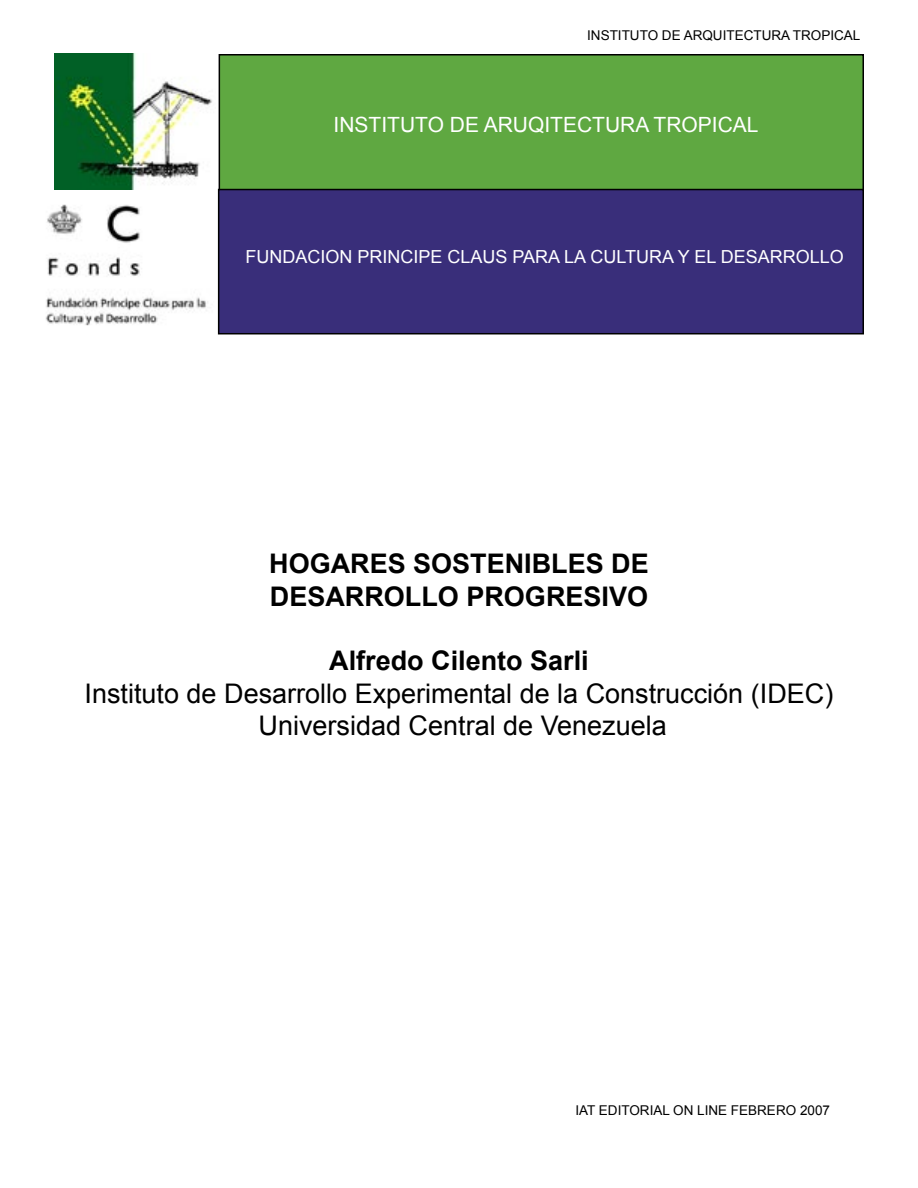
<style>
.page{position:relative;width:918px;height:1188px;background:#fff}
.page>*{position:absolute;margin:0;border:0;box-sizing:border-box;transform-origin:0 0}
.Texto_independiente_2{font:27px "Arial";color:#000}
.Texto_independiente_2-2{font:700 27px "Arial";color:#000}
.Título_3{font:700 27px "Arial";color:#000}
.t1{font:21px "Arial";color:#fff}
.t2{font:18px "Arial";color:#fff}
.t3{font:13.5px "Arial";color:#000}
</style>
<div class="page">
<img style="left:54px;top:54px;width:158px;height:135px">
<img style="left:45px;top:204px;width:163px;height:122px">
<div style="left:219px;top:55px;width:644px;height:136px;background:#5fa841"></div>
<div style="left:219px;top:54px;width:645px;height:138px;border:2px solid #000"></div>
<div style="left:219px;top:190px;width:644px;height:144px;background:#392e7a"></div>
<div style="left:218px;top:189px;width:646px;height:145px;border:2px solid #000"></div>
<p class="t3" style="left:587px;top:26px;width:275px">INSTITUTO DE ARQUITECTURA TROPICAL</p>
<p class="t1" style="left:334px;top:111px;width:427px">INSTITUTO DE ARUQITECTURA TROPICAL</p>
<p class="t2" style="left:246px;top:245px;width:600px">FUNDACION PRINCIPE CLAUS PARA LA CULTURA Y EL DESARROLLO</p>
<p class="Texto_independiente_2-2" style="left:269px;top:546px;width:381px">HOGARES SOSTENIBLES DE</p>
<p class="Texto_independiente_2-2" style="left:270px;top:578px;width:380px">DESARROLLO PROGRESIVO</p>
<p class="Título_3" style="left:329px;top:643px;width:261px">Alfredo Cilento Sarli</p>
<p class="Texto_independiente_2" style="left:85px;top:676px;width:750px">Instituto de Desarrollo Experimental de la Construcción (IDEC)</p>
<p class="Texto_independiente_2" style="left:259px;top:708px;width:410px">Universidad Central de Venezuela</p>
<p class="t3" style="left:575px;top:1102px;width:256px">IAT EDITORIAL ON LINE FEBRERO 2007</p>
</div>
